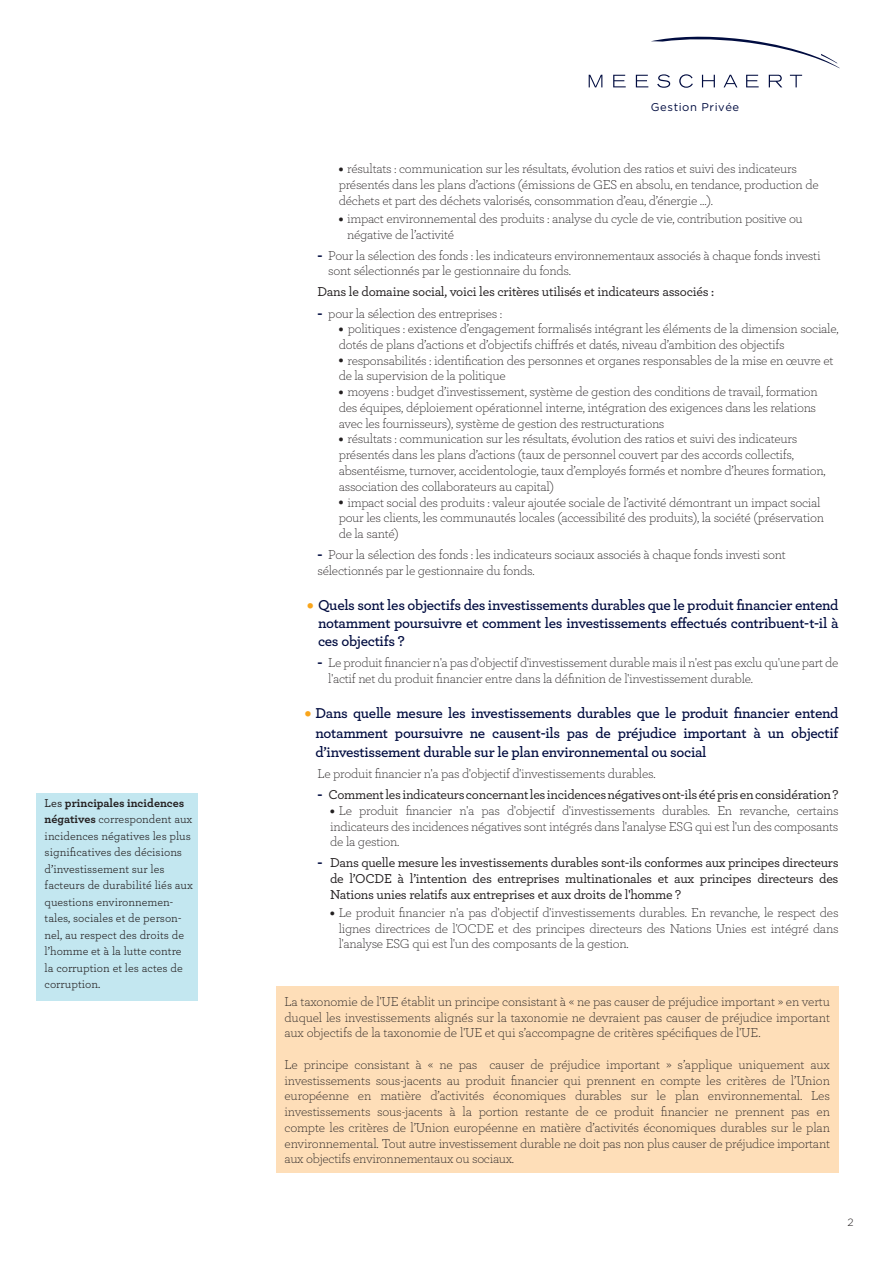
<style>
.page{position:relative;width:893px;height:1263px;background:#fff}
.page>*{position:absolute;margin:0;border:0;box-sizing:border-box;transform-origin:0 0}
.t1{font:600 15px/18px "Archer Pro";letter-spacing:-.02em;color:#000c40;text-align:justify}
.t2{font:300 13.5px/15.8px "Archer Pro";letter-spacing:-.02em;color:#231f20}
.t3{font:500 13.5px/15.8px "Archer Pro";letter-spacing:-.02em;color:#231f20;text-align:justify}
.t4{font:12px/16.5px "Archer Pro";color:#231f20}
.t5{font:11.25px "Gotham";letter-spacing:.05em;color:#000c40}
.t6{font:300 10.5px "Gotham HTF";color:#231f20}
.s1{font-weight:500}
.s2{font-weight:700}
.s3{font-weight:700;color:#000c40}
.s4{font-weight:300;font-size:10.5px;color:#f9a51b}
</style>
<div class="page">
<svg style="left:589px;top:75px;width:13px;height:12px"></svg>
<svg style="left:613px;top:75px;width:13px;height:12px"></svg>
<svg style="left:636px;top:75px;width:12px;height:12px"></svg>
<svg style="left:657px;top:74px;width:13px;height:14px"></svg>
<svg style="left:679px;top:74px;width:14px;height:14px"></svg>
<svg style="left:702px;top:75px;width:13px;height:12px"></svg>
<svg style="left:724px;top:75px;width:13px;height:12px"></svg>
<svg style="left:746px;top:75px;width:13px;height:12px"></svg>
<svg style="left:769px;top:75px;width:13px;height:12px"></svg>
<svg style="left:790px;top:75px;width:12px;height:12px"></svg>
<svg style="left:651px;top:37px;width:189px;height:31px"></svg>
<div style="left:36px;top:793px;width:162px;height:207px;background:#c3e7f0"></div>
<div style="left:276px;top:986px;width:562px;height:187px;background:#fedeb8"></div>
<p class="t4" style="left:45px;top:794px;width:150px"><span class="s1">Les</span> <span class="s2">principales incidences négatives</span> correspondent aux incidences négatives les plus significatives des décisions d’investissement sur les facteurs de durabilité liés aux questions environnemen&shy;tales, sociales et de person&shy;nel, au respect des droits de l’homme et à la lutte contre la corruption et les actes de corruption.</p>
<p class="t5" style="left:651px;top:101px;width:90px">Gestion Privée</p>
<p class="t2" style="left:339px;top:161px;width:481px"><sup>•</sup> résultats : communication sur les résultats, évolution des ratios et suivi des indicateurs présentés dans les plans d’actions (émissions de GES en absolu, en tendance, production de déchets et part des déchets valorisés, consommation d’eau, d’énergie …).</p>
<p class="t2" style="left:347px;top:210px;width:457px;text-indent:-8px"><sup>•</sup> impact environnemental des produits : analyse du cycle de vie, contribution positive ou négative de l’activité</p>
<p class="t2" style="left:328px;top:247px;width:494px;text-indent:-11px"><span class="s3">-</span> Pour la sélection des fonds : les indicateurs environnementaux associés à chaque fonds investi sont sélectionnés par le gestionnaire du fonds.</p>
<p class="t3" style="left:317px;top:283px;width:398px">Dans le domaine social, voici les critères utilisés et indicateurs associés :</p>
<p class="t2" style="left:317px;top:305px;width:186px"><span class="s3">-</span> pour la sélection des entreprises :</p>
<p class="t2" style="left:339px;top:320px;width:501px"><sup>•</sup> politiques : existence d’engagement formalisés intégrant les éléments de la dimension sociale, dotés de plans d’actions et d’objectifs chiffrés et datés, niveau d’ambition des objectifs</p>
<p class="t2" style="left:339px;top:352px;width:496px"><sup>•</sup> responsabilités : identification des personnes et organes responsables de la mise en œuvre et de la supervision de la politique</p>
<p class="t2" style="left:339px;top:383px;width:481px"><sup>•</sup> moyens : budget d’investissement, système de gestion des conditions de travail, formation des équipes, déploiement opérationnel interne, intégration des exigences dans les relations avec les fournisseurs), système de gestion des restructurations</p>
<p class="t2" style="left:339px;top:431px;width:489px"><sup>•</sup> résultats : communication sur les résultats, évolution des ratios et suivi des indicateurs présentés dans les plans d’actions (taux de personnel couvert par des accords collectifs, absentéisme, turnover, accidentologie, taux d’employés formés et nombre d’heures formation, association des collaborateurs au capital)</p>
<p class="t2" style="left:339px;top:494px;width:487px"><sup>•</sup> impact social des produits : valeur ajoutée sociale de l’activité démontrant un impact social pour les clients, les communautés locales (accessibilité des produits), la société (préservation de la santé)</p>
<p class="t2" style="left:317px;top:546px;width:470px"><span class="s3">-</span> Pour la sélection des fonds : les indicateurs sociaux associés à chaque fonds investi sont sélectionnés par le gestionnaire du fonds.</p>
<p class="t1" style="left:318px;top:595px;width:522px;text-indent:-11px"><span class="s4">•</span> Quels sont les objectifs des investissements durables que le produit financier entend notamment poursuivre et comment les investissements effectués contribuent-t-il à ces objectifs ?</p>
<p class="t2" style="left:328px;top:654px;width:512px;text-indent:-11px"><span class="s3">-</span> Le produit financier n'a pas d'objectif d'investissement durable mais il n'est pas exclu qu'une part de l'actif net du produit financier entre dans la définition de l'investissement durable.</p>
<p class="t1" style="left:316px;top:702px;width:524px;line-height:19.5px;text-indent:-11px"><span class="s4">•</span> Dans quelle mesure les investissements durables que le produit financier entend notamment poursuivre ne causent-ils pas de préjudice important à un objectif d’investissement durable sur le plan environnemental ou social</p>
<p class="t2" style="left:317px;top:765px;width:340px">Le produit financier n'a pas d'objectif d'investissements durables.</p>
<p class="t3" style="left:317px;top:786px;width:522px"><span class="s3">-</span> Comment les indicateurs concernant les incidences négatives ont-ils été pris en considération ?</p>
<p class="t2" style="left:330px;top:802px;width:510px;text-align:justify"><sup>•</sup> Le produit financier n'a pas d'objectif d'investissements durables. En revanche, certains indicateurs des incidences négatives sont intégrés dans l'analyse ESG qui est l'un des composants de la gestion.</p>
<p class="t3" style="left:330px;top:854px;width:510px;text-indent:-13px"><span class="s3">-</span> Dans quelle mesure les investissements durables sont-ils conformes aux principes directeurs de l’OCDE à l’intention des entreprises multinationales et aux principes directeurs des Nations unies relatifs aux entreprises et aux droits de l'homme ?</p>
<p class="t2" style="left:339px;top:904px;width:501px;text-align:justify;text-indent:-8px"><sup>•</sup> Le produit financier n'a pas d'objectif d'investissements durables. En revanche, le respect des lignes directrices de l'OCDE et des principes directeurs des Nations Unies est intégré dans l'analyse ESG qui est l'un des composants de la gestion.</p>
<p class="t2" style="left:284px;top:993px;width:547px;text-align:justify">La taxonomie de l'UE établit un principe consistant à « ne pas causer de préjudice important » en vertu duquel les investissements alignés sur la taxonomie ne devraient pas causer de préjudice important aux objectifs de la taxonomie de l'UE et qui s’accompagne de critères spécifiques de l'UE.</p>
<p class="t2" style="left:284px;top:1056px;width:547px;text-align:justify">Le principe consistant à « ne pas causer de préjudice important » s’applique uniquement aux investissements sous-jacents au produit financier qui prennent en compte les critères de l’Union européenne en matière d’activités économiques durables sur le plan environnemental. Les investissements sous-jacents à la portion restante de ce produit financier ne prennent pas en compte les critères de l’Union européenne en matière d’activités économiques durables sur le plan environnemental. Tout autre investissement durable ne doit pas non plus causer de préjudice important aux objectifs environnementaux ou sociaux.</p>
<p class="t6" style="left:848px;top:1216px;width:8px">2</p>
</div>
